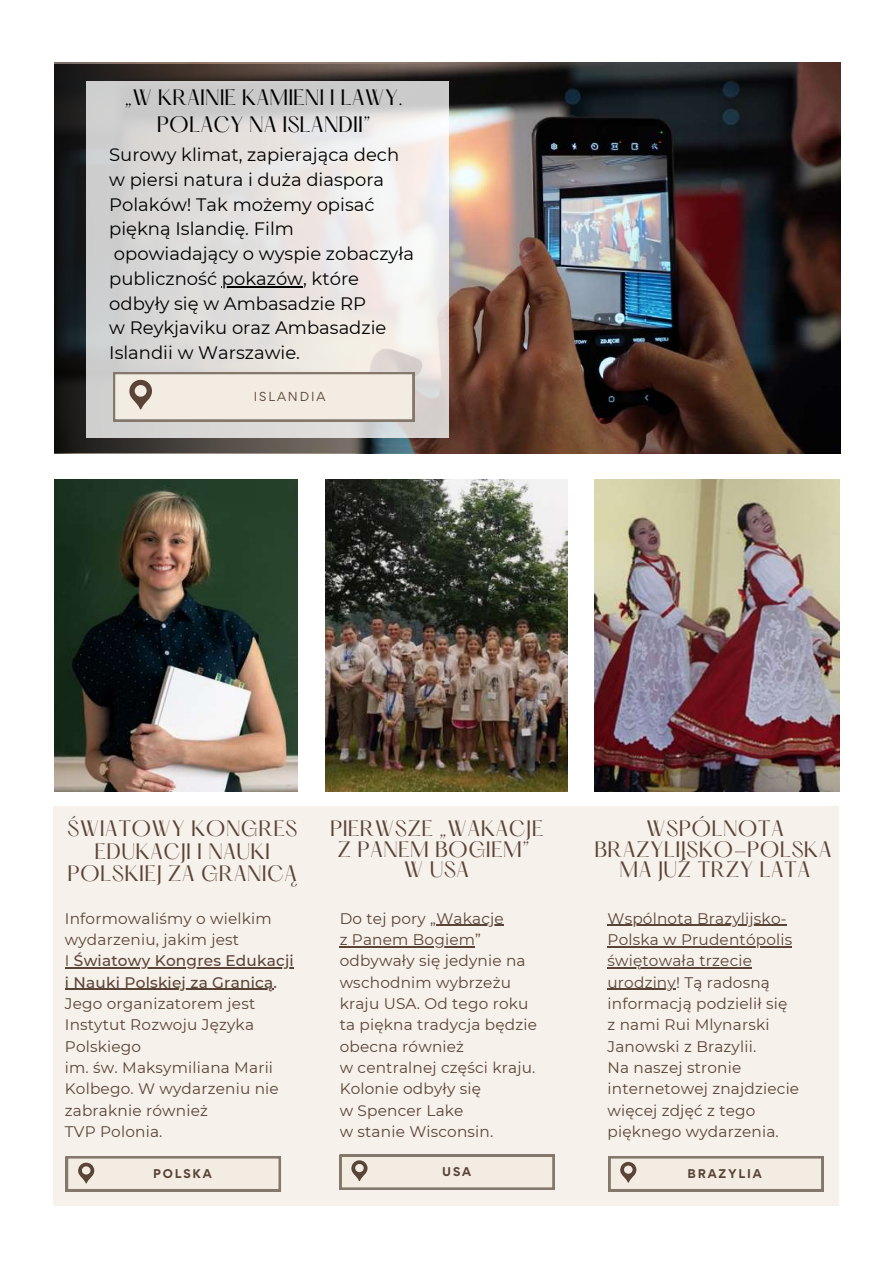
<style>
.page{position:relative;width:893px;height:1264px;background:#fff}
.page>*{position:absolute;margin:0;border:0;box-sizing:border-box;transform-origin:0 0}
.t1{font:19.5px/20.2px "Hatton";letter-spacing:.015em;color:#5a4337;text-align:center}
.t2{font:19.5px/27px "Hatton";color:#000;text-align:center}
.t3{font:18px/24.8px "Montserrat";color:#000}
.t4{font:15.3px/21.3px "Montserrat";letter-spacing:.015em;color:#5a4337}
.t5{font:500 15.3px/21.3px "Montserrat";letter-spacing:.015em;color:#5a4337}
.t6{font:11.7px "Gordita";letter-spacing:.16em;color:#5a4337}
.t7{font:700 11.25px "Gordita";letter-spacing:.16em;color:#5a4337}
.s1{font-weight:400}
</style>
<div class="page">
<img style="left:55px;top:480px;width:243px;height:311px">
<div style="left:54px;top:806px;width:784px;height:399px;background:#f6f1ea"></div>
<svg style="left:340px;top:1154px;width:214px;height:35px"></svg>
<svg style="left:608px;top:1156px;width:215px;height:35px"></svg>
<img style="left:55px;top:63px;width:785px;height:390px">
<svg style="left:54px;top:65px;width:388px;height:388px"></svg>
<svg style="left:66px;top:1156px;width:215px;height:35px"></svg>
<img style="left:325px;top:480px;width:242px;height:311px">
<img style="left:594px;top:480px;width:245px;height:311px">
<svg style="left:86px;top:80px;width:362px;height:357px"></svg>
<svg style="left:113px;top:372px;width:301px;height:49px"></svg>
<hr style="left:222px;top:286px;width:81px;height:1px;background:#000">
<hr style="left:70px;top:967px;width:224px;height:1px;background:#5a4337">
<hr style="left:65px;top:988px;width:208px;height:1px;background:#5a4337">
<hr style="left:436px;top:924px;width:68px;height:1px;background:#5a4337">
<hr style="left:339px;top:946px;width:136px;height:1px;background:#5a4337">
<hr style="left:607px;top:924px;width:179px;height:1px;background:#5a4337">
<hr style="left:607px;top:946px;width:185px;height:1px;background:#5a4337">
<hr style="left:607px;top:967px;width:145px;height:1px;background:#5a4337">
<hr style="left:607px;top:988px;width:69px;height:1px;background:#5a4337">
<p class="t2" style="left:124px;top:86px;width:280px">„W KRAINIE KAMIENI I LAWY.<br>POLACY NA ISLANDII”</p>
<p class="t3" style="left:109px;top:142px;width:306px">Surowy klimat, zapierająca dech w piersi natura i duża diaspora<br>Polaków! Tak możemy opisać piękną Islandię. Film opowiadający o wyspie zobaczyła publiczność pokazów, które odbyły się w Ambasadzie RP<br>w Reykjaviku oraz Ambasadzie<br>Islandii w Warszawie.</p>
<p class="t6" style="left:254px;top:388px;width:73px">ISLANDIA</p>
<p class="t1" style="left:67px;top:819px;width:232px;line-height:22.5px">ŚWIATOWY KONGRES<br>EDUKACJI I NAUKI<br>POLSKIEJ ZA GRANICĄ</p>
<p class="t1" style="left:330px;top:820px;width:215px">PIERWSZE „WAKACJE<br>Z PANEM BOGIEM”<br>W USA</p>
<p class="t5" style="left:65px;top:907px;width:230px"><span class="s1">Informowaliśmy o wielkim wydarzeniu, jakim jest<br>I</span> Światowy Kongres Edukacji i Nauki Polskiej za Granicą.</p>
<p class="t4" style="left:65px;top:992px;width:215px">Jego organizatorem jest<br>Instytut Rozwoju Języka<br>Polskiego<br>im. św. Maksymiliana Marii<br>Kolbego. W wydarzeniu nie zabraknie również<br>TVP Polonia.</p>
<p class="t4" style="left:339px;top:907px;width:199px">Do tej pory „Wakacje<br>z Panem Bogiem” odbywały się jedynie na wschodnim wybrzeżu kraju USA. Od tego roku ta piękna tradycja będzie obecna również<br>w centralnej części kraju.<br>Kolonie odbyły się<br>w Spencer Lake<br>w stanie Wisconsin.</p>
<p class="t1" style="left:594px;top:820px;width:239px">WSPÓLNOTA<br>BRAZYLIJSKO-POLSKA<br>MA JUŻ TRZY LATA</p>
<p class="t4" style="left:607px;top:907px;width:193px">Wspólnota Brazylijsko-<br>Polska w Prudentópolis świętowała trzecie urodziny! Tą radosną informacją podzielił się<br>z nami Rui Mlynarski<br>Janowski z Brazylii.<br>Na naszej stronie internetowej znajdziecie więcej zdjęć z tego pięknego wydarzenia.</p>
<p class="t7" style="left:153px;top:1165px;width:60px">POLSKA</p>
<p class="t7" style="left:442px;top:1164px;width:30px">USA</p>
<p class="t7" style="left:687px;top:1165px;width:76px">BRAZYLIA</p>
</div>
